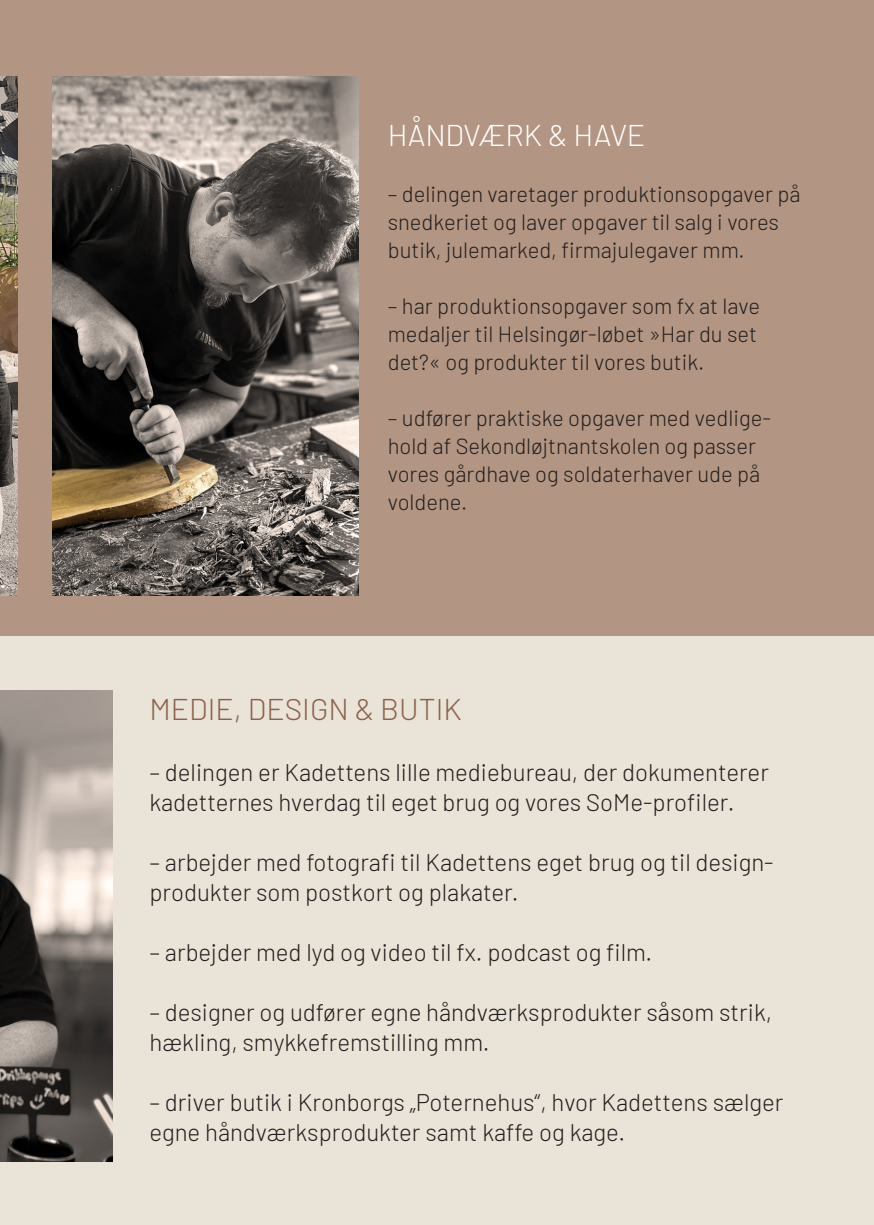
<style>
.page{position:relative;width:874px;height:1225px;background:#fff}
.page>*{position:absolute;margin:0;border:0;box-sizing:border-box;transform-origin:0 0}
.Brød{font:300 30px "Barlow";color:#8b634c}
.Brød-2{font:300 30px "Barlow";letter-spacing:-.01em;color:#fff}
.Brød-3{font:300 24px/30px "Barlow";color:#231f20}
.Brød-4{font:300 22px/28px "Barlow";color:#231f20}
</style>
<div class="page">
<div style="left:0;top:612px;width:873px;height:613px;background:#eae3d7"></div>
<img style="left:0;top:690px;width:112px;height:471px">
<div style="left:0;top:0;width:873px;height:635px;background:#b29582"></div>
<img style="left:53px;top:76px;width:306px;height:519px">
<img style="left:0;top:76px;width:17px;height:519px">
<p class="Brød-2" style="left:387px;top:114px;width:258px">HÅNDVÆRK &amp; HAVE</p>
<p class="Brød-4" style="left:387px;top:179px;width:414px">– delingen varetager produktionsopgaver på snedkeriet og laver opgaver til salg i vores butik, julemarked, firmajulegaver mm.</p>
<p class="Brød-4" style="left:387px;top:291px;width:373px">– har produktionsopgaver som fx at lave medaljer til Helsingør-løbet »Har du set det?« og produkter til vores butik.</p>
<p class="Brød-4" style="left:387px;top:403px;width:384px">– udfører praktiske opgaver med vedlige&shy;hold af Sekondløjtnantskolen og passer vores gårdhave og soldaterhaver ude på voldene.</p>
<p class="Brød" style="left:149px;top:688px;width:313px">MEDIE, DESIGN &amp; BUTIK</p>
<p class="Brød-3" style="left:149px;top:755px;width:620px">– delingen er Kadettens lille mediebureau, der dokumenterer kadetternes hverdag til eget brug og vores SoMe-profiler.</p>
<p class="Brød-3" style="left:149px;top:845px;width:625px">– arbejder med fotografi til Kadettens eget brug og til design&shy;produkter som postkort og plakater.</p>
<p class="Brød-3" style="left:149px;top:935px;width:504px">– arbejder med lyd og video til fx. podcast og film.</p>
<p class="Brød-3" style="left:149px;top:995px;width:624px">– designer og udfører egne håndværksprodukter såsom strik, hækling, smykkefremstilling mm.</p>
<p class="Brød-3" style="left:149px;top:1085px;width:635px">– driver butik i Kronborgs „Poternehus“, hvor Kadettens sælger egne håndværksprodukter samt kaffe og kage.</p>
</div>
